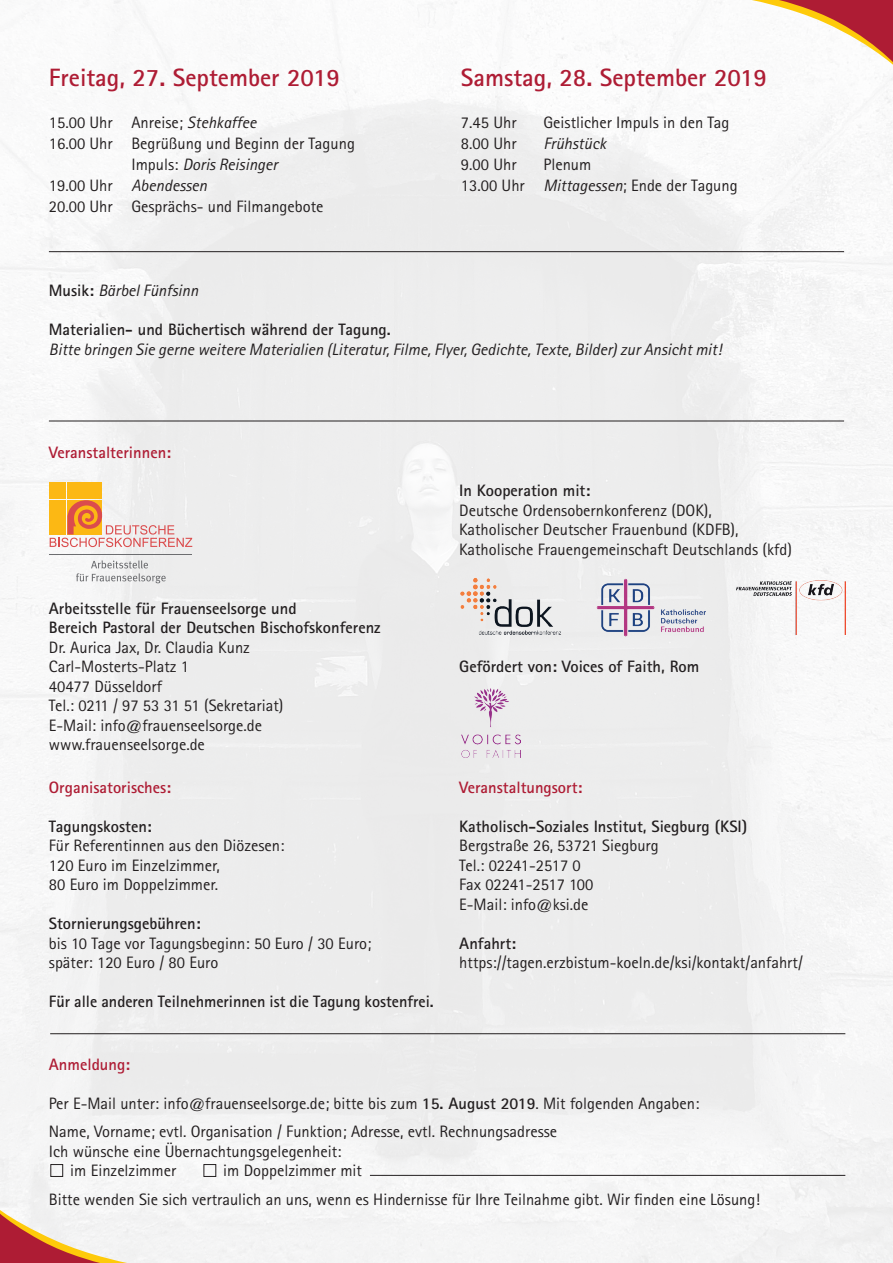
<style>
.page{position:relative;width:893px;height:1263px;background:#fff}
.page>*{position:absolute;margin:0;border:0;box-sizing:border-box;transform-origin:0 0}
.t1{font:700 25.05px "Rotis Sans Serif";color:#ae1c34}
.t2{font:16.5px/19.5px "Rotis Sans Serif";color:#231f20}
.t3{font:700 16.5px/19.5px "Rotis Sans Serif";color:#231f20}
.t4{font:italic 16.5px "Rotis Sans Serif";color:#231f20}
.t5{font:700 16.5px "Rotis Sans Serif";color:#ae1c34}
.s1{font-style:italic}
.s2{font-style:normal}
.s3{font-weight:700;font-style:normal}
.s4{font-weight:700}
</style>
<div class="page">
<img style="left:0;top:0;width:893px;height:1263px">
<svg style="left:671px;top:0;width:222px;height:74px"></svg>
<svg style="left:0;top:1200px;width:209px;height:63px"></svg>
<hr style="left:49px;top:251px;width:795px;height:1px;background:#231f20">
<hr style="left:49px;top:421px;width:795px;height:1px;background:#231f20">
<hr style="left:50px;top:1033px;width:795px;height:1px;background:#231f20">
<hr style="left:370px;top:1175px;width:475px;height:1px;background:#231f20">
<div style="left:50px;top:1164px;width:13px;height:13px;border:1px solid #231f20"></div>
<div style="left:204px;top:1164px;width:12px;height:13px;border:1px solid #231f20"></div>
<div style="left:50px;top:482px;width:16px;height:17px;background:#fcb814"></div>
<div style="left:67px;top:482px;width:35px;height:17px;background:#fcb814"></div>
<svg style="left:50px;top:500px;width:142px;height:47px"></svg>
<svg style="left:76px;top:560px;width:90px;height:23px"></svg>
<hr style="left:50px;top:554px;width:142px;height:1px;background:#6c6d70">
<img style="left:456px;top:575px;width:109px;height:63px">
<img style="left:737px;top:581px;width:108px;height:53px">
<img style="left:596px;top:578px;width:109px;height:59px">
<img style="left:461px;top:689px;width:59px;height:69px">
<h1 class="t1" style="left:49px;top:61px;width:293px">Freitag, 27. September 2019</h1>
<p class="t2" style="left:49px;top:112px;width:209px">15.00 Uhr Anreise; <span class="s1">Stehkaffee</span></p>
<p class="t2" style="left:49px;top:133px;width:308px">16.00 Uhr Begrüßung und Beginn der Tagung</p>
<p class="t4" style="left:131px;top:154px;width:148px"><span class="s2">Impuls:</span> Doris Reisinger</p>
<p class="t4" style="left:49px;top:175px;width:160px"><span class="s2">19.00 Uhr</span> Abendessen</p>
<p class="t2" style="left:49px;top:196px;width:276px">20.00 Uhr Gesprächs- und Filmangebote</p>
<h1 class="t1" style="left:461px;top:61px;width:307px">Samstag, 28. September 2019</h1>
<p class="t2" style="left:461px;top:112px;width:57px">7.45 Uhr</p>
<p class="t2" style="left:543px;top:112px;width:188px">Geistlicher Impuls in den Tag</p>
<p class="t2" style="left:461px;top:133px;width:57px">8.00 Uhr</p>
<p class="t4" style="left:543px;top:133px;width:64px">Frühstück</p>
<p class="t2" style="left:461px;top:154px;width:57px">9.00 Uhr</p>
<p class="t2" style="left:461px;top:154px;width:278px;line-height:21px;text-indent:82px">Plenum<br>13.00 Uhr <span class="s1">Mittagessen</span>; Ende der Tagung</p>
<p class="t4" style="left:49px;top:281px;width:151px"><span class="s3">Musik:</span> Bärbel Fünfsinn</p>
<p class="t3" style="left:49px;top:320px;width:343px">Materialien- und Büchertisch während der Tagung.</p>
<p class="t4" style="left:49px;top:340px;width:674px">Bitte bringen Sie gerne weitere Materialien (Literatur, Filme, Flyer, Gedichte, Texte, Bilder) zur Ansicht mit!</p>
<p class="t5" style="left:49px;top:442px;width:124px">Veranstalterinnen:</p>
<p class="t3" style="left:49px;top:598px;width:333px">Arbeitsstelle für Frauenseelsorge und<br>Bereich Pastoral der Deutschen Bischofskonferenz</p>
<p class="t2" style="left:49px;top:637px;width:236px">Dr. Aurica Jax, Dr. Claudia Kunz<br>Carl-Mosterts-Platz 1<br>40477 Düsseldorf<br>Tel.: 0211 / 97 53 31 51 (Sekretariat)<br>E-Mail: info@frauenseelsorge.de www.frauenseelsorge.de</p>
<p class="t5" style="left:49px;top:777px;width:124px">Organisatorisches:</p>
<p class="t3" style="left:49px;top:816px;width:104px">Tagungskosten:</p>
<p class="t2" style="left:49px;top:836px;width:237px">Für Referentinnen aus den Diözesen:<br>120 Euro im Einzelzimmer,<br>80 Euro im Doppelzimmer.</p>
<p class="t3" style="left:49px;top:914px;width:153px">Stornierungsgebühren:</p>
<p class="t2" style="left:49px;top:933px;width:324px">bis 10 Tage vor Tagungsbeginn: 50 Euro / 30 Euro; später: 120 Euro / 80 Euro</p>
<p class="t3" style="left:49px;top:992px;width:386px">Für alle anderen Teilnehmerinnen ist die Tagung kostenfrei.</p>
<p class="t3" style="left:459px;top:481px;width:133px">In Kooperation mit:</p>
<p class="t2" style="left:459px;top:500px;width:334px">Deutsche Ordensobernkonferenz (DOK),<br>Katholischer Deutscher Frauenbund (KDFB),<br>Katholische Frauengemeinschaft Deutschlands (kfd)</p>
<p class="t3" style="left:459px;top:656px;width:242px">Gefördert von: Voices of Faith, Rom</p>
<p class="t5" style="left:459px;top:777px;width:125px">Veranstaltungsort:</p>
<p class="t3" style="left:459px;top:816px;width:290px">Katholisch-Soziales Institut, Siegburg (KSI)</p>
<p class="t2" style="left:459px;top:836px;width:201px">Bergstraße 26, 53721 Siegburg<br>Tel.: 02241-2517 0<br>Fax 02241-2517 100<br>E-Mail: info@ksi.de</p>
<p class="t3" style="left:459px;top:933px;width:58px">Anfahrt:</p>
<p class="t2" style="left:459px;top:953px;width:345px">https://tagen.erzbistum-koeln.de/ksi/kontakt/anfahrt/</p>
<p class="t5" style="left:49px;top:1054px;width:83px">Anmeldung:</p>
<p class="t2" style="left:49px;top:1089px;width:652px;line-height:28.5px">Per E-Mail unter: info@frauenseelsorge.de; bitte bis zum <span class="s4">15. August 2019</span>. Mit folgenden Angaben:<br>Name, Vorname; evtl. Organisation / Funktion; Adresse, evtl. Rechnungsadresse</p>
<p class="t2" style="left:70px;top:1141px;width:273px;text-indent:-21px">Ich wünsche eine Übernachtungsgelegenheit: im Einzelzimmer</p>
<p class="t2" style="left:49px;top:1156px;width:713px;line-height:28.5px;text-indent:174px">im Doppelzimmer mit<br>Bitte wenden Sie sich vertraulich an uns, wenn es Hindernisse für Ihre Teilnahme gibt. Wir finden eine Lösung!</p>
</div>
